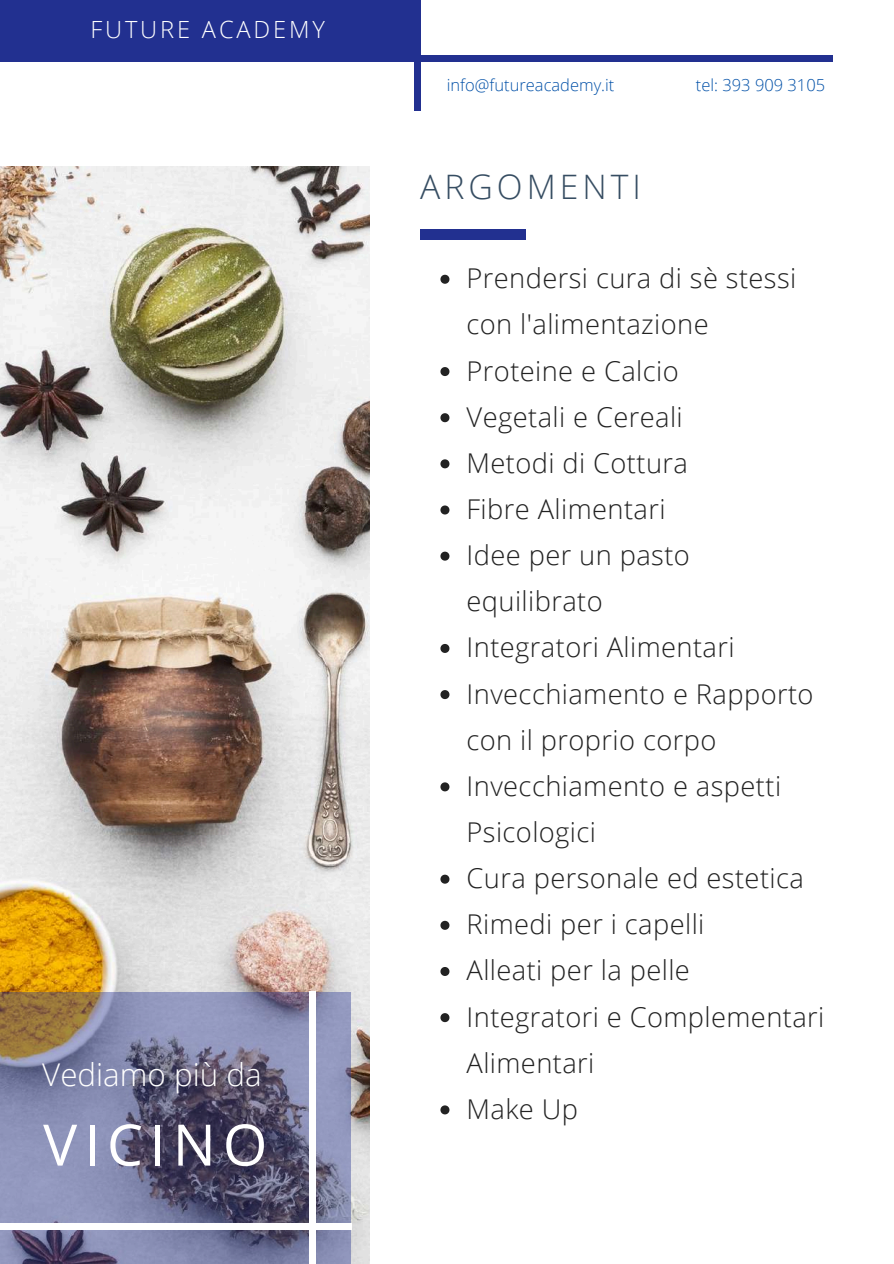
<style>
.page{position:relative;width:894px;height:1264px;background:#fff}
.page>*{position:absolute;margin:0;border:0;box-sizing:border-box;transform-origin:0 0}
.t1{font:57.3px "Open Sans";letter-spacing:.12em;color:#fff}
.t2{font:300 33.75px "Open Sans";letter-spacing:.12em;color:#364d62}
.t3{font:300 31.35px "Open Sans";color:#fff}
.t4{font:300 27.3px/46.2px "Open Sans";letter-spacing:.015em;color:#222}
.t5{font:300 23.7px "Open Sans";letter-spacing:.12em;color:#fff}
.t6{font:300 16.5px "Open Sans";color:#0351a8}
</style>
<div class="page">
<div style="left:414px;top:0;width:6px;height:111px;background:#223090"></div>
<div style="left:0;top:56px;width:832px;height:5px;background:#223090"></div>
<div style="left:0;top:0;width:417px;height:57px;background:#223090"></div>
<div style="left:420px;top:229px;width:105px;height:10px;background:#223090"></div>
<img style="left:0;top:166px;width:369px;height:1097px">
<svg style="left:0;top:991px;width:351px;height:272px;background:#777793"></svg>
<div style="left:0;top:1223px;width:351px;height:5px;background:#fff"></div>
<div style="left:310px;top:991px;width:5px;height:272px;background:#fff"></div>
<svg style="left:440px;top:275px;width:9px;height:9px"></svg>
<svg style="left:440px;top:367px;width:9px;height:9px"></svg>
<svg style="left:440px;top:413px;width:9px;height:9px"></svg>
<svg style="left:440px;top:459px;width:9px;height:9px"></svg>
<svg style="left:440px;top:505px;width:9px;height:9px"></svg>
<svg style="left:440px;top:551px;width:9px;height:9px"></svg>
<svg style="left:440px;top:644px;width:9px;height:9px"></svg>
<svg style="left:440px;top:690px;width:9px;height:9px"></svg>
<svg style="left:440px;top:782px;width:9px;height:9px"></svg>
<svg style="left:440px;top:874px;width:9px;height:9px"></svg>
<svg style="left:440px;top:920px;width:9px;height:9px"></svg>
<svg style="left:440px;top:967px;width:9px;height:9px"></svg>
<svg style="left:440px;top:1013px;width:9px;height:9px"></svg>
<svg style="left:440px;top:1105px;width:9px;height:9px"></svg>
<p class="t5" style="left:90px;top:12px;width:236px">FUTURE ACADEMY</p>
<p class="t3" style="left:42px;top:1052px;width:221px">Vediamo più da</p>
<h1 class="t1" style="left:43px;top:1104px;width:226px">VICINO</h1>
<p class="t6" style="left:446px;top:73px;width:169px">info@futureacademy.it</p>
<p class="t6" style="left:695px;top:73px;width:131px">tel: 393 909 3105</p>
<p class="t2" style="left:420px;top:163px;width:222px">ARGOMENTI</p>
<p class="t4" style="left:466px;top:254px;width:359px">Prendersi cura di sè stessi con l'alimentazione<br>Proteine e Calcio<br>Vegetali e Cereali<br>Metodi di Cottura<br>Fibre Alimentari<br>Idee per un pasto equilibrato<br>Integratori Alimentari<br>Invecchiamento e Rapporto con il proprio corpo<br>Invecchiamento e aspetti<br>Psicologici<br>Cura personale ed estetica<br>Rimedi per i capelli<br>Alleati per la pelle<br>Integratori e Complementari<br>Alimentari<br>Make Up</p>
</div>
